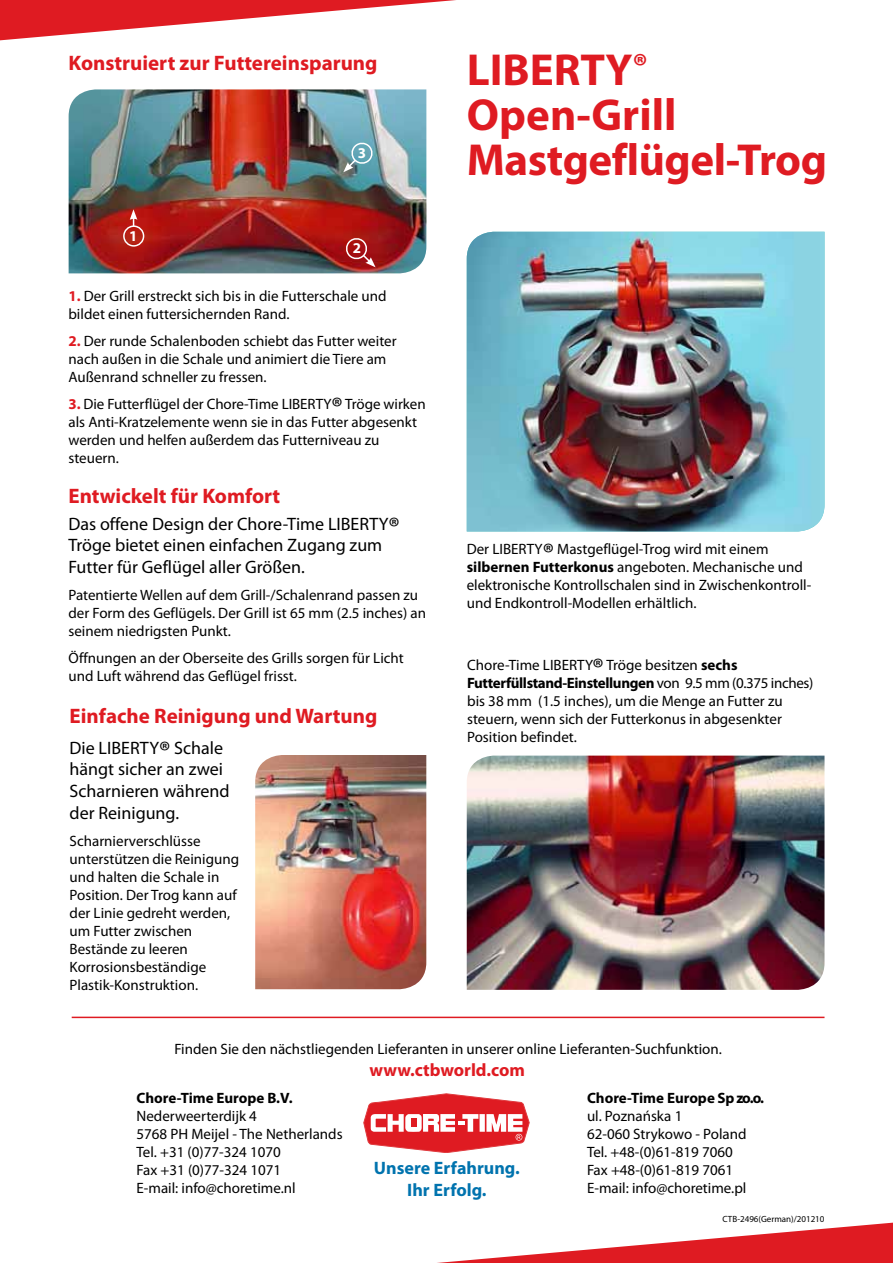
<style>
.page{position:relative;width:893px;height:1263px;background:#fff}
.page>*{position:absolute;margin:0;border:0;box-sizing:border-box;transform-origin:0 0}
.t1{font:700 45px/45px "Myriad Pro";letter-spacing:-.005em;color:#df1b22}
.t2{font:700 21px "Myriad Pro";color:#df1b22}
.t3{font:18px/21.6px "Myriad Pro";color:#000}
.t4{font:700 18px/21.6px "Myriad Pro";color:#0073ae;text-align:center}
.t5{font:700 18px "Myriad Pro";color:#df1b22}
.t6{font:15px/18px "Myriad Pro";color:#000}
.t7{font:700 15px "Myriad Pro";color:#000}
.t8{font:700 15px "Myriad Pro";color:#fff}
.t9{font:9px "Myriad Pro";color:#000}
.s1{font-weight:700;color:#df1b22}
.s2{font-size:27px}
.s3{font-weight:700}
</style>
<div class="page">
<svg style="left:437px;top:1222px;width:456px;height:41px"></svg>
<img style="left:467px;top:232px;width:357px;height:299px">
<img style="left:69px;top:89px;width:357px;height:184px">
<svg style="left:130px;top:209px;width:7px;height:16px"></svg>
<div style="left:123px;top:225px;width:21px;height:22px;border:2px solid #fff;border-radius:50%"></div>
<svg style="left:346px;top:236px;width:30px;height:31px"></svg>
<svg style="left:343px;top:142px;width:32px;height:30px"></svg>
<img style="left:467px;top:756px;width:357px;height:234px">
<img style="left:255px;top:755px;width:171px;height:234px">
<svg style="left:0;top:0;width:456px;height:40px"></svg>
<svg style="left:364px;top:1093px;width:165px;height:60px"></svg>
<hr style="left:72px;top:1017px;width:752px;height:1px;background:#df1b22">
<h2 class="t2" style="left:68px;top:49px;width:311px">Konstruiert zur Futtereinsparung</h2>
<p class="t8" style="left:129px;top:226px;width:10px">1</p>
<p class="t8" style="left:358px;top:143px;width:10px">3</p>
<p class="t8" style="left:353px;top:238px;width:10px">2</p>
<p class="t6" style="left:68px;top:286px;width:320px"><span class="s1">1.</span> Der Grill erstreckt sich bis in die Futterschale und bildet einen futtersichernden Rand.</p>
<p class="t6" style="left:68px;top:331px;width:330px"><span class="s1">2.</span> Der runde Schalenboden schiebt das Futter weiter nach außen in die Schale und animiert die Tiere am<br>Außenrand schneller zu fressen.</p>
<p class="t6" style="left:68px;top:394px;width:359px"><span class="s1">3.</span> Die Futterflügel der Chore-Time LIBERTY<span class="s2">®</span> Tröge wirken als Anti-Kratzelemente wenn sie in das Futter abgesenkt werden und helfen außerdem das Futterniveau zu steuern.</p>
<h2 class="t2" style="left:68px;top:482px;width:213px">Entwickelt für Komfort</h2>
<p class="t3" style="left:68px;top:513px;width:333px">Das offene Design der Chore-Time LIBERTY<span class="s2">®<br></span>Tröge bietet einen einfachen Zugang zum<br>Futter für Geflügel aller Größen.</p>
<p class="t6" style="left:68px;top:586px;width:359px">Patentierte Wellen auf dem Grill-/Schalenrand passen zu der Form des Geflügels. Der Grill ist 65 mm (2.5 inches) an seinem niedrigsten Punkt.</p>
<p class="t6" style="left:68px;top:649px;width:337px">Öffnungen an der Oberseite des Grills sorgen für Licht und Luft während das Geflügel frisst.</p>
<h2 class="t2" style="left:70px;top:702px;width:309px">Einfache Reinigung und Wartung</h2>
<p class="t3" style="left:70px;top:737px;width:162px">Die LIBERTY<span class="s2">®</span> Schale hängt sicher an zwei<br>Scharnieren während der Reinigung.</p>
<p class="t6" style="left:70px;top:831px;width:171px">Scharnierverschlüsse unterstützen die Reinigung und halten die Schale in<br>Position. Der Trog kann auf der Linie gedreht werden, um Futter zwischen<br>Bestände zu leeren<br>Korrosionsbeständige<br>Plastik-Konstruktion.</p>
<h1 class="t1" style="left:467px;top:46px;width:362px">LIBERTY<sup>®<br></sup>Open-Grill<br>Mastgeflügel-Trog</h1>
<p class="t6" style="left:467px;top:540px;width:346px">Der LIBERTY<span class="s2">®</span> Mastgeflügel-Trog wird mit einem <span class="s3">silbernen Futterkonus</span> angeboten. Mechanische und elektronische Kontrollschalen sind in Zwischenkontroll&shy;und Endkontroll-Modellen erhältlich.</p>
<p class="t6" style="left:467px;top:655px;width:348px">Chore-Time LIBERTY<span class="s2">®</span> Tröge besitzen <span class="s3">sechs Futterfüllstand-Einstellungen</span> von 9.5 mm (0.375 inches) bis 38 mm (1.5 inches), um die Menge an Futter zu steuern, wenn sich der Futterkonus in abgesenkter Position befindet.</p>
<p class="t6" style="left:174px;top:1039px;width:549px">Finden Sie den nächstliegenden Lieferanten in unserer online Lieferanten-Suchfunktion.</p>
<p class="t7" style="left:136px;top:1088px;width:158px">Chore-Time Europe B.V.</p>
<p class="t6" style="left:136px;top:1106px;width:208px">Nederweerterdijk 4<br>5768 PH Meijel - The Netherlands<br>Tel. +31 (0)77-324 1070<br>Fax +31 (0)77-324 1071<br>E-mail: info@choretime.nl</p>
<p class="t5" style="left:369px;top:1058px;width:157px">www.ctbworld.com</p>
<p class="t4" style="left:374px;top:1156px;width:147px">Unsere Erfahrung.<br>Ihr Erfolg.</p>
<p class="t7" style="left:587px;top:1088px;width:179px">Chore-Time Europe Sp zo.o.</p>
<p class="t6" style="left:587px;top:1106px;width:161px">ul. Poznańska 1<br>62-060 Strykowo - Poland<br>Tel. +48-(0)61-819 7060<br>Fax +48-(0)61-819 7061<br>E-mail: info@choretime.pl</p>
<p class="t9" style="left:722px;top:1213px;width:104px">CTB-2496(German)/201210</p>
</div>
